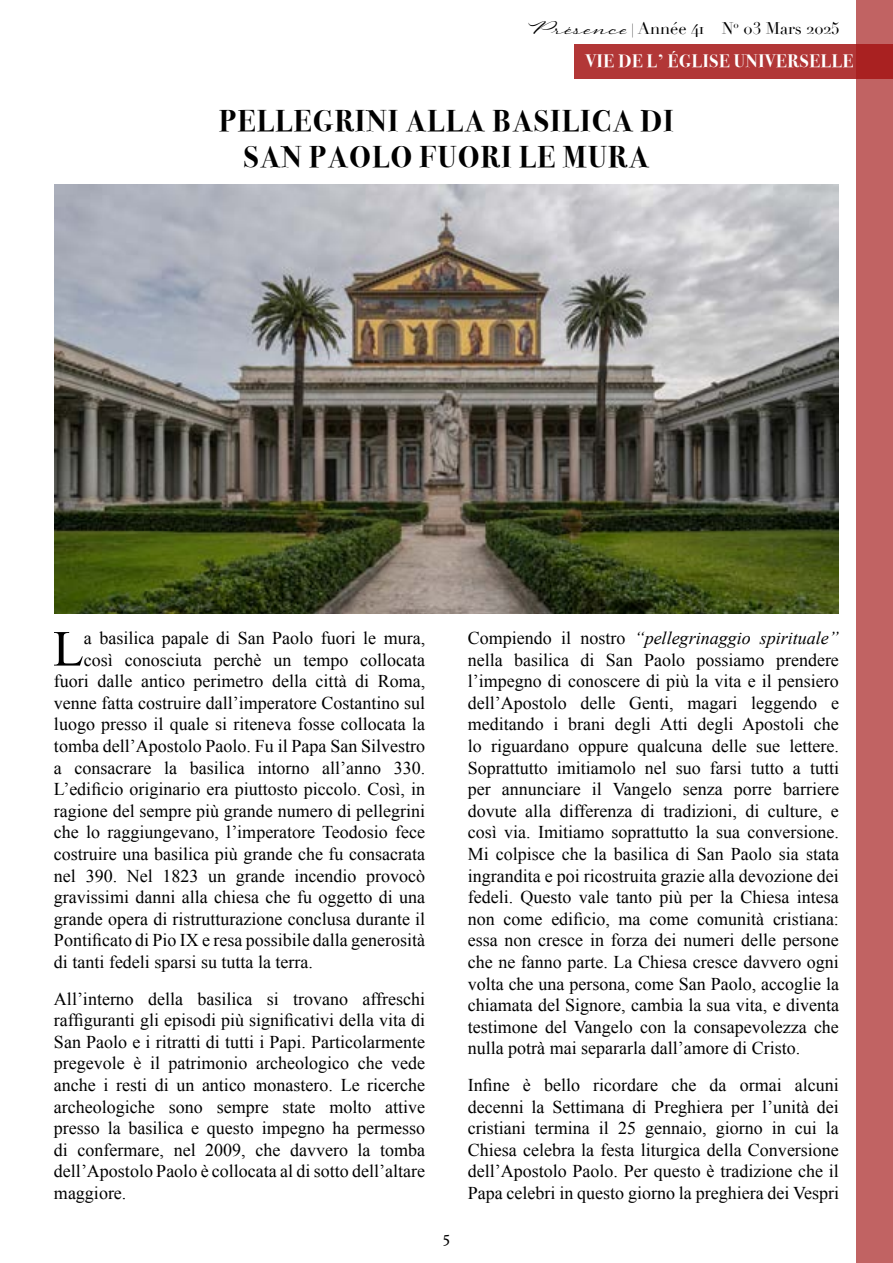
<style>
.page{position:relative;width:893px;height:1263px;background:#fff}
.page>*{position:absolute;margin:0;border:0;box-sizing:border-box;transform-origin:0 0}
.t1{font:50.55px "Times New Roman";color:#000}
.t2{font:700 30px/36px "Bodoni Svty Two OSITCTT";letter-spacing:.05em;color:#000;text-align:center}
.t3{font:18px/21.6px "Times New Roman";color:#000;text-align:justify}
.t4{font:700 18px "Bodoni Svty Two OSITCTT";letter-spacing:.04em;color:#fff}
.t5{font:18px "Minion Pro";color:#000}
.t6{font:16.5px "Didot";color:#000}
.s1{font-family:"Regina";font-size:27px}
.s2{font-size:13.95px}
.s3{font-style:italic}
</style>
<div class="page">
<div style="left:857px;top:0;width:36px;height:1263px;background:#c16363"></div>
<div style="left:574px;top:45px;width:319px;height:34px;background:linear-gradient(to right,#b43b3b,#ae2e2e)"></div>
<hr style="left:0;top:0;width:1px;height:36px;background:#6085a6">
<img style="left:54px;top:185px;width:785px;height:428px">
<p class="t6" style="left:529px;top:18px;width:312px"><span class="s1">Présence</span> <span class="s2">|</span> Année 41 – N<sup>o</sup> 03 Mars 2025</p>
<p class="t4" style="left:586px;top:50px;width:269px">VIE DE L’ ÉGLISE UNIVERSELLE</p>
<h2 class="t2" style="left:219px;top:103px;width:456px">PELLEGRINI ALLA BASILICA DI<br>SAN PAOLO FUORI LE MURA</h2>
<h1 class="t1" style="left:53px;top:615px;width:32px">L</h1>
<p class="t3" style="left:84px;top:627px;width:343px">a basilica papale di San Paolo fuori le mura,</p>
<p class="t3" style="left:84px;top:648px;width:343px">così conosciuta perchè un tempo collocata</p>
<p class="t3" style="left:54px;top:670px;width:373px">fuori dalle antico perimetro della città di Roma,</p>
<p class="t3" style="left:54px;top:692px;width:373px">venne fatta costruire dall’imperatore Costantino sul</p>
<p class="t3" style="left:54px;top:713px;width:373px">luogo presso il quale si riteneva fosse collocata la</p>
<p class="t3" style="left:54px;top:735px;width:373px">tomba dell’Apostolo Paolo. Fu il Papa San Silvestro</p>
<p class="t3" style="left:54px;top:756px;width:373px">a consacrare la basilica intorno all’anno 330.</p>
<p class="t3" style="left:54px;top:778px;width:373px">L’edificio originario era piuttosto piccolo. Così, in</p>
<p class="t3" style="left:54px;top:800px;width:373px">ragione del sempre più grande numero di pellegrini</p>
<p class="t3" style="left:54px;top:821px;width:373px">che lo raggiungevano, l’imperatore Teodosio fece</p>
<p class="t3" style="left:54px;top:843px;width:373px">costruire una basilica più grande che fu consacrata</p>
<p class="t3" style="left:54px;top:864px;width:373px">nel 390. Nel 1823 un grande incendio provocò</p>
<p class="t3" style="left:54px;top:886px;width:373px">gravissimi danni alla chiesa che fu oggetto di una</p>
<p class="t3" style="left:54px;top:908px;width:373px">grande opera di ristrutturazione conclusa durante il</p>
<p class="t3" style="left:54px;top:929px;width:373px">Pontificato di Pio IX e resa possibile dalla generosità</p>
<p class="t3" style="left:54px;top:951px;width:260px">di tanti fedeli sparsi su tutta la terra.</p>
<p class="t3" style="left:54px;top:987px;width:373px">All’interno della basilica si trovano affreschi raffiguranti gli episodi più significativi della vita di San Paolo e i ritratti di tutti i Papi. Particolarmente pregevole è il patrimonio archeologico che vede anche i resti di un antico monastero. Le ricerche archeologiche sono sempre state molto attive presso la basilica e questo impegno ha permesso di confermare, nel 2009, che davvero la tomba dell’Apostolo Paolo è collocata al di sotto dell’altare maggiore.</p>
<p class="t5" style="left:442px;top:1225px;width:10px">5</p>
<p class="t3" style="left:468px;top:627px;width:373px">Compiendo il nostro <span class="s3">“pellegrinaggio spirituale” </span>nella basilica di San Paolo possiamo prendere l’impegno di conoscere di più la vita e il pensiero dell’Apostolo delle Genti, magari leggendo e meditando i brani degli Atti degli Apostoli che lo riguardano oppure qualcuna delle sue lettere.<br>Soprattutto imitiamolo nel suo farsi tutto a tutti per annunciare il Vangelo senza porre barriere dovute alla differenza di tradizioni, di culture, e così via. Imitiamo soprattutto la sua conversione.<br>Mi colpisce che la basilica di San Paolo sia stata ingrandita e poi ricostruita grazie alla devozione dei fedeli. Questo vale tanto più per la Chiesa intesa non come edificio, ma come comunità cristiana: essa non cresce in forza dei numeri delle persone che ne fanno parte. La Chiesa cresce davvero ogni volta che una persona, come San Paolo, accoglie la chiamata del Signore, cambia la sua vita, e diventa testimone del Vangelo con la consapevolezza che nulla potrà mai separarla dall’amore di Cristo.</p>
<p class="t3" style="left:468px;top:1074px;width:373px">Infine è bello ricordare che da ormai alcuni decenni la Settimana di Preghiera per l’unità dei cristiani termina il 25 gennaio, giorno in cui la Chiesa celebra la festa liturgica della Conversione dell’Apostolo Paolo. Per questo è tradizione che il Papa celebri in questo giorno la preghiera dei Vespri</p>
</div>
